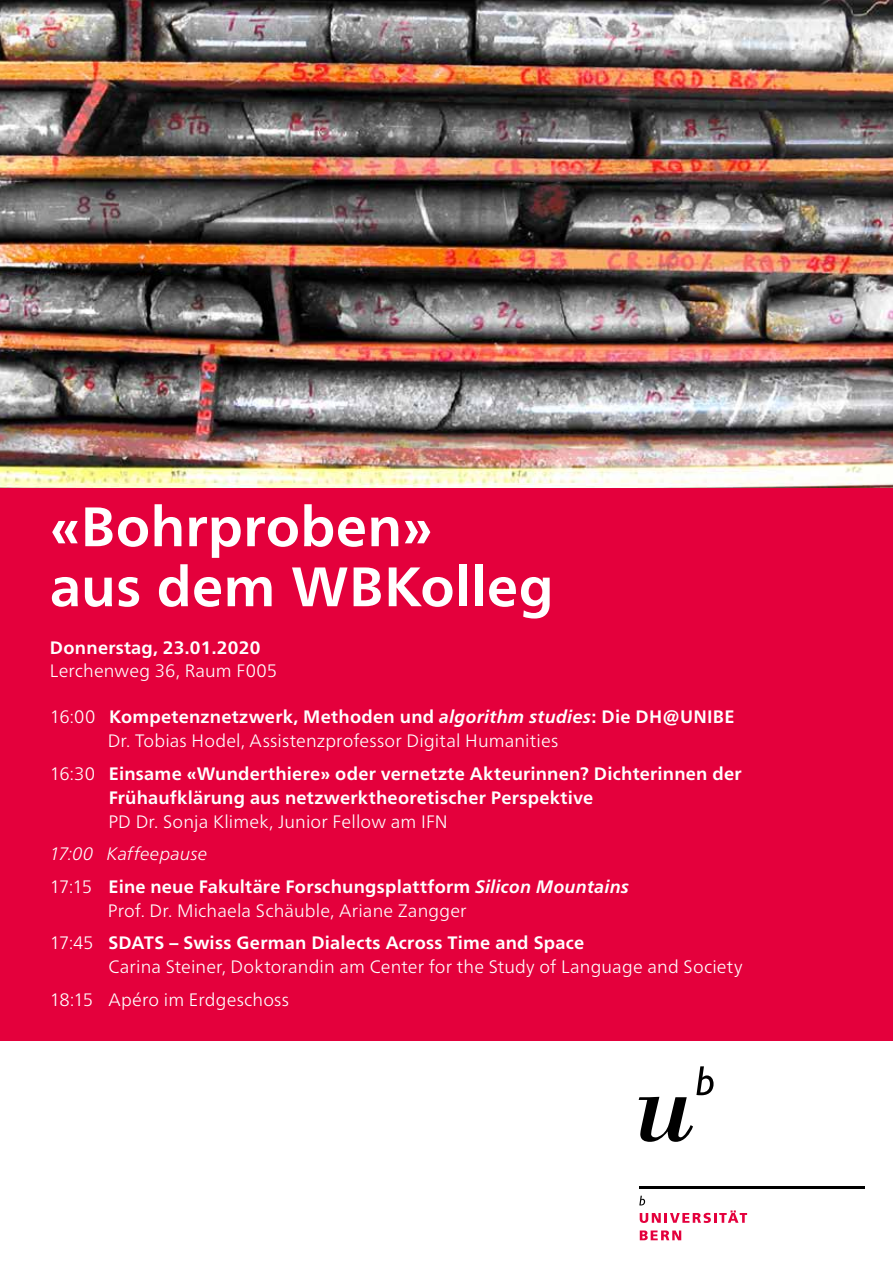
<style>
.page{position:relative;width:893px;height:1263px;background:#fff}
.page>*{position:absolute;margin:0;border:0;box-sizing:border-box;transform-origin:0 0}
.t1{font:700 55.5px/60px "Frutiger Neue LT Pro";letter-spacing:.005em;color:#fff}
.t2{font:300 18px/32.5px "Frutiger Neue LT Pro";letter-spacing:.01em;color:#fff}
.t3{font:700 18px/24px "Frutiger Neue LT Pro";letter-spacing:.015em;color:#fff}
.s1{font-weight:700}
.s2{font-weight:700;font-style:italic}
.s3{font-weight:300}
.s4{font-weight:300;font-style:italic}
.s5{font-style:italic}
</style>
<div class="page">
<svg style="left:639px;top:1066px;width:74px;height:76px"></svg>
<hr style="left:639px;top:1186px;width:225px;height:2px;background:#000">
<svg style="left:639px;top:1196px;width:108px;height:27px"></svg>
<svg style="left:640px;top:1230px;width:41px;height:10px"></svg>
<img style="left:0;top:0;width:893px;height:488px">
<div style="left:0;top:488px;width:893px;height:553px;background:#e4003c"></div>
<h1 class="t1" style="left:50px;top:497px;width:505px">«Bohrproben»<br>aus dem WBKolleg</h1>
<p class="t3" style="left:50px;top:636px;width:212px">Donnerstag, 23.01.2020</p>
<p class="t2" style="left:50px;top:654px;width:229px">Lerchenweg 36, Raum F005</p>
<p class="t2" style="left:108px;top:705px;width:628px;line-height:24px;text-indent:-58px">16:00 <span class="s1">Kompetenznetzwerk, Methoden und</span> <span class="s2">algorithm studies</span><span class="s1">: Die DH@UNIBE<br></span>Dr. Tobias Hodel, Assistenzprofessor Digital Humanities</p>
<p class="t3" style="left:109px;top:761px;width:634px;text-indent:-59px"><span class="s3">16:30</span> Einsame «Wunderthiere» oder vernetzte Akteurinnen? Dichterinnen der<br>Frühaufklärung aus netzwerktheoretischer Perspektive</p>
<p class="t2" style="left:108px;top:805px;width:341px">PD Dr. Sonja Klimek, Junior Fellow am IFN</p>
<p class="t3" style="left:50px;top:838px;width:581px;line-height:32.5px"><span class="s4">17:00 Kaffeepause<br></span><span class="s3">17:15</span> Eine neue Fakultäre Forschungsplattform <span class="s5">Silicon Mountains</span></p>
<p class="t2" style="left:50px;top:894px;width:536px;text-indent:58px">Prof. Dr. Michaela Schäuble, Ariane Zangger<br>17:45 <span class="s1">SDATS – Swiss German Dialects Across Time and Space</span></p>
<p class="t2" style="left:50px;top:950px;width:694px;text-indent:58px">Carina Steiner, Doktorandin am Center for the Study of Language and Society<br>18:15 Apéro im Erdgeschoss</p>
</div>
